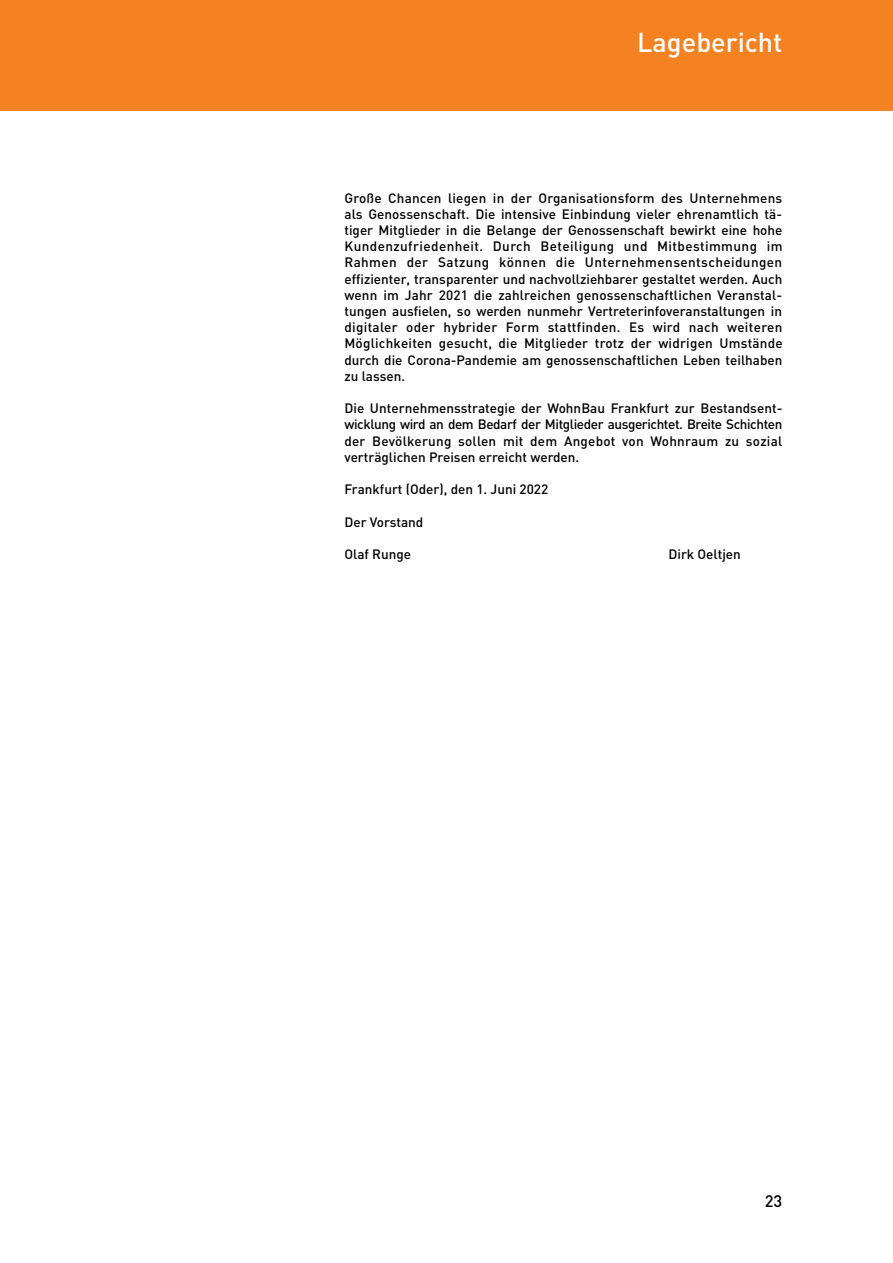
<style>
.page{position:relative;width:893px;height:1263px;background:#fff}
.page>*{position:absolute;margin:0;border:0;box-sizing:border-box;transform-origin:0 0}
.t1{font:500 27px "DIN";color:#fff}
.t2{font:500 16.5px "DIN";color:#000}
.t3{font:500 13.5px/16.2px "DIN";color:#000;text-align:justify}
</style>
<div class="page">
<div style="left:0;top:0;width:893px;height:111px;background:#f58220"></div>
<h1 class="t1" style="left:637px;top:25px;width:147px">Lagebericht</h1>
<p class="t3" style="left:344px;top:189px;width:440px">Große Chancen liegen in der Organisationsform des Unternehmens als Genossenschaft. Die intensive Einbindung vieler ehrenamtlich tä&shy;tiger Mitglieder in die Belange der Genossenschaft bewirkt eine hohe Kundenzufriedenheit. Durch Beteiligung und Mitbestimmung im Rahmen der Satzung können die Unternehmensentscheidungen effizienter, transparenter und nachvollziehbarer gestaltet werden. Auch wenn im Jahr 2021 die zahlreichen genossenschaftlichen Veranstal&shy;tungen ausfielen, so werden nunmehr Vertreterinfoveranstaltungen in digitaler oder hybrider Form stattfinden. Es wird nach weiteren Möglichkeiten gesucht, die Mitglieder trotz der widrigen Umstände durch die Corona-Pandemie am genossenschaftlichen Leben teilhaben zu lassen.</p>
<p class="t3" style="left:344px;top:400px;width:440px">Die Unternehmensstrategie der WohnBau Frankfurt zur Bestandsent&shy;wicklung wird an dem Bedarf der Mitglieder ausgerichtet. Breite Schichten der Bevölkerung sollen mit dem Angebot von Wohnraum zu sozial verträglichen Preisen erreicht werden.</p>
<p class="t3" style="left:344px;top:481px;width:205px">Frankfurt (Oder), den 1. Juni 2022</p>
<p class="t3" style="left:344px;top:513px;width:81px">Der Vorstand</p>
<p class="t3" style="left:344px;top:545px;width:68px">Olaf Runge</p>
<p class="t3" style="left:668px;top:545px;width:74px">Dirk Oeltjen</p>
<p class="t2" style="left:765px;top:1190px;width:19px">23</p>
</div>
